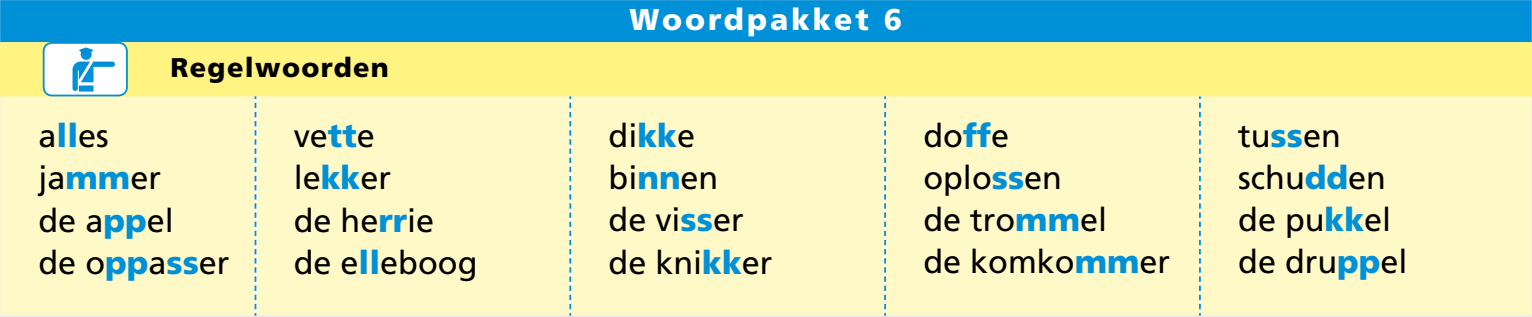
<style>
.page{position:relative;width:1532px;height:317px;background:#fff}
.page>*{position:absolute;margin:0;border:0;box-sizing:border-box;transform-origin:0 0}
.F_LLB6_plat{font:32.4px "Frutiger LT Std";color:#000}
.D_LLB6_kop_wit{font:900 30px "Frutiger LT Std";letter-spacing:.1em;color:#fff}
.E_LLB6_regel_onthoud{font:900 27px "Frutiger LT Std";letter-spacing:.05em;color:#000}
.s1{font-weight:900;color:#0090d7}
</style>
<div class="page">
<div style="left:0;top:48px;width:1531px;height:48px;background:#fff482"></div>
<div style="left:0;top:96px;width:1531px;height:219px;background:#fff9c7"></div>
<svg style="left:254px;top:96px;width:2px;height:219px"></svg>
<svg style="left:569px;top:96px;width:2px;height:219px"></svg>
<svg style="left:884px;top:96px;width:2px;height:219px"></svg>
<svg style="left:1198px;top:96px;width:2px;height:219px"></svg>
<div style="left:0;top:0;width:1531px;height:42px;background:#0090d7"></div>
<div style="left:0;top:42px;width:1531px;height:42px;background:#fff482"></div>
<div style="left:44px;top:43px;width:83px;height:52px;background:#fff;border-radius:9px"></div>
<div style="left:43px;top:42px;width:85px;height:54px;border:2px solid #0090d7;border-radius:9px"></div>
<svg style="left:72px;top:47px;width:43px;height:44px"></svg>
<p class="E_LLB6_regel_onthoud" style="left:170px;top:51px;width:220px">Regelwoorden</p>
<p class="F_LLB6_plat" style="left:38px;top:117px;width:72px">a<span class="s1">ll</span>es</p>
<p class="F_LLB6_plat" style="left:38px;top:159px;width:124px">ja<span class="s1">mm</span>er</p>
<p class="F_LLB6_plat" style="left:38px;top:201px;width:137px">de a<span class="s1">pp</span>el</p>
<p class="F_LLB6_plat" style="left:38px;top:243px;width:192px">de o<span class="s1">pp</span>a<span class="s1">ss</span>er</p>
<p class="F_LLB6_plat" style="left:294px;top:117px;width:82px">ve<span class="s1">tt</span>e</p>
<p class="F_LLB6_plat" style="left:294px;top:159px;width:99px">le<span class="s1">kk</span>er</p>
<p class="F_LLB6_plat" style="left:294px;top:201px;width:142px">de he<span class="s1">rr</span>ie</p>
<p class="F_LLB6_plat" style="left:294px;top:243px;width:185px">de e<span class="s1">ll</span>eboog</p>
<p class="D_LLB6_kop_wit" style="left:629px;top:2px;width:274px">Woordpakket 6</p>
<p class="F_LLB6_plat" style="left:608px;top:117px;width:88px">di<span class="s1">kk</span>e</p>
<p class="F_LLB6_plat" style="left:608px;top:159px;width:111px">bi<span class="s1">nn</span>en</p>
<p class="F_LLB6_plat" style="left:608px;top:201px;width:137px">de vi<span class="s1">ss</span>er</p>
<p class="F_LLB6_plat" style="left:608px;top:243px;width:165px">de kni<span class="s1">kk</span>er</p>
<p class="F_LLB6_plat" style="left:923px;top:117px;width:87px">do<span class="s1">ff</span>e</p>
<p class="F_LLB6_plat" style="left:923px;top:159px;width:140px">oplo<span class="s1">ss</span>en</p>
<p class="F_LLB6_plat" style="left:923px;top:201px;width:185px">de tro<span class="s1">mm</span>el</p>
<p class="F_LLB6_plat" style="left:923px;top:243px;width:248px">de komko<span class="s1">mm</span>er</p>
<p class="F_LLB6_plat" style="left:1237px;top:117px;width:104px">tu<span class="s1">ss</span>en</p>
<p class="F_LLB6_plat" style="left:1237px;top:159px;width:149px">schu<span class="s1">dd</span>en</p>
<p class="F_LLB6_plat" style="left:1237px;top:201px;width:155px">de pu<span class="s1">kk</span>el</p>
<p class="F_LLB6_plat" style="left:1237px;top:243px;width:171px">de dru<span class="s1">pp</span>el</p>
</div>
